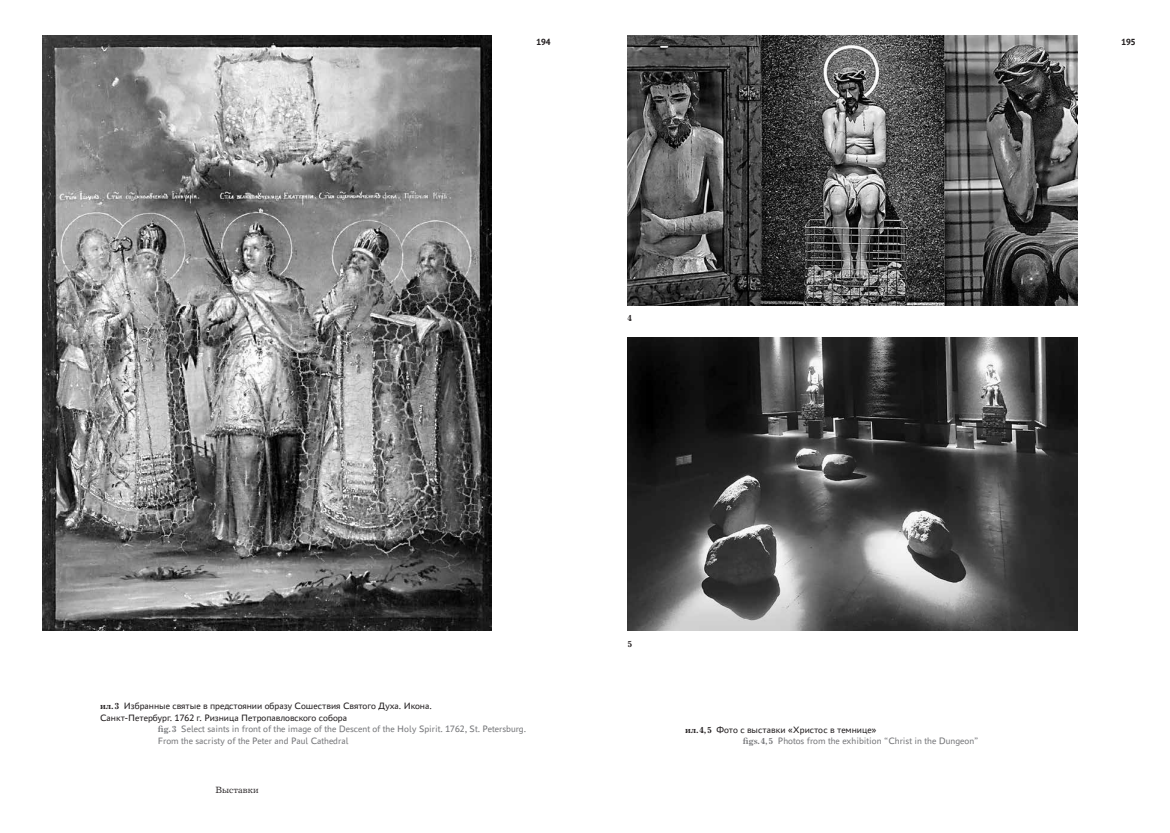
<style>
.page{position:relative;width:1170px;height:833px;background:#fff}
.page>*{position:absolute;margin:0;border:0;box-sizing:border-box;transform-origin:0 0}
.t1{font:9.75px/11.6px "PT Astra Sans";color:#77787b}
.t2{font:9.75px "PT Astra Sans";color:#231f20}
.t3{font:9.38px "Journal";color:#231f20}
.t4{font:700 9.38px "PT Astra Sans";color:#231f20}
.t5{font:700 9px "Journal";color:#231f20}
.s1{font-family:"Journal";font-weight:700;font-size:9px}
.s2{font-family:"Journal";font-weight:700;font-size:9px;color:#231f20}
.s3{color:#231f20}
</style>
<div class="page">
<img style="left:627px;top:35px;width:450px;height:270px">
<img style="left:627px;top:338px;width:450px;height:292px">
<img style="left:43px;top:35px;width:449px;height:596px">
<p class="t4" style="left:536px;top:36px;width:16px">194</p>
<p class="t4" style="left:1121px;top:36px;width:16px">195</p>
<p class="t5" style="left:627px;top:313px;width:6px">4</p>
<p class="t2" style="left:100px;top:699px;width:333px"><span class="s1">ил.3</span> Избранные святые в предстоянии образу Сошествия Святого Духа. Икона.</p>
<p class="t2" style="left:100px;top:711px;width:248px">Санкт‑Петербург. 1762 г. Ризница Петропавловского собора</p>
<p class="t1" style="left:158px;top:723px;width:370px"><span class="s1">fig.3</span> Select saints in front of the image of the Descent of the Holy Spirit. 1762, St. Petersburg.</p>
<p class="t1" style="left:158px;top:734px;width:192px">From the sacristy of the Peter and Paul Cathedral</p>
<p class="t3" style="left:215px;top:784px;width:45px">Выставки</p>
<p class="t5" style="left:627px;top:638px;width:6px">5</p>
<p class="t1" style="left:742px;top:723px;width:237px;text-indent:-58px"><span class="s2">ил.4,5</span> <span class="s3">Фото с выставки «Христос в темнице»<br></span><span class="s1">figs.4,5</span> Photos from the exhibition “Christ in the Dungeon”</p>
</div>
